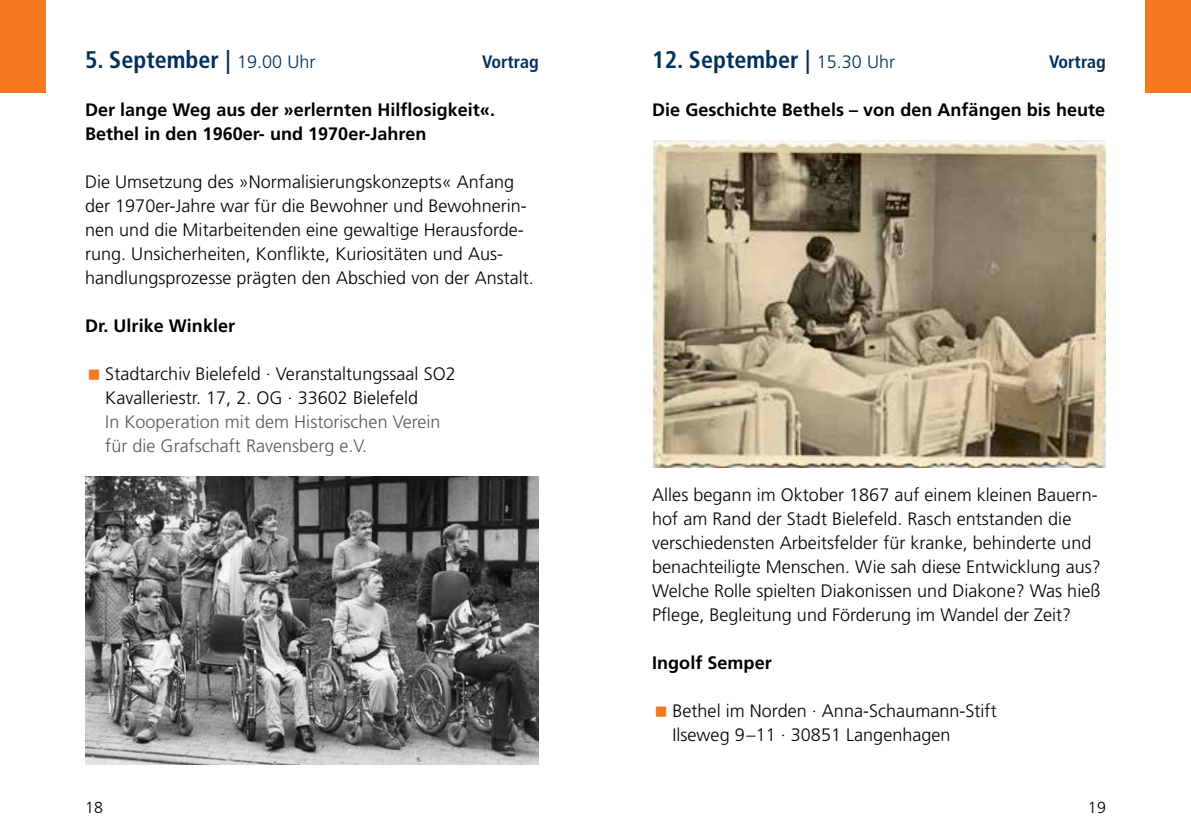
<style>
.page{position:relative;width:1191px;height:840px;background:#fff}
.page>*{position:absolute;margin:0;border:0;box-sizing:border-box;transform-origin:0 0}
.t1{font:700 condensed 24px "Frutiger";color:#00305b}
.t2{font:300 18px/24px "Frutiger";color:#000}
.t3{font:700 18px/24px "Frutiger";color:#000}
.t4{font:300 18px/24px "Frutiger";color:#58595b}
.t5{font:700 condensed 18px "Frutiger";color:#00305b}
.t6{font:300 16px "Frutiger";color:#000}
.s1{font-weight:300;font-stretch:normal;font-size:18px}
</style>
<div class="page">
<img style="left:85px;top:476px;width:454px;height:288px">
<img style="left:654px;top:140px;width:452px;height:327px">
<div style="left:1145px;top:0;width:46px;height:92px;background:#f47920"></div>
<div style="left:0;top:0;width:45px;height:92px;background:#f47920"></div>
<h1 class="t1" style="left:85px;top:45px;width:232px">5. September | <span class="s1">19.00 Uhr</span></h1>
<p class="t5" style="left:482px;top:51px;width:58px">Vortrag</p>
<h1 class="t1" style="left:652px;top:45px;width:244px">12. September | <span class="s1">15.30 Uhr</span></h1>
<p class="t5" style="left:1049px;top:51px;width:58px">Vortrag</p>
<p class="t3" style="left:85px;top:98px;width:411px">Der lange Weg aus der »erlernten Hilflosigkeit«.<br>Bethel in den 1960er- und 1970er-Jahren</p>
<p class="t2" style="left:85px;top:170px;width:450px">Die Umsetzung des »Normalisierungskonzepts« Anfang der 1970er-Jahre war für die Bewohner und Bewohnerin&shy;nen und die Mitarbeitenden eine gewaltige Herausforde&shy;rung. Unsicherheiten, Konflikte, Kuriositäten und Aus&shy;handlungsprozesse prägten den Abschied von der Anstalt.</p>
<p class="t3" style="left:85px;top:314px;width:152px">Dr. Ulrike Winkler</p>
<p class="t2" style="left:105px;top:362px;width:352px">Stadtarchiv Bielefeld · Veranstaltungssaal SO2<br>Kavalleriestr. 17, 2. OG · 33602 Bielefeld</p>
<p class="t4" style="left:105px;top:410px;width:337px">In Kooperation mit dem Historischen Verein für die Grafschaft Ravensberg e.V.</p>
<p class="t3" style="left:652px;top:98px;width:454px">Die Geschichte Bethels – von den Anfängen bis heute</p>
<p class="t2" style="left:652px;top:482px;width:450px">Alles begann im Oktober 1867 auf einem kleinen Bauern&shy;hof am Rand der Stadt Bielefeld. Rasch entstanden die verschiedensten Arbeitsfelder für kranke, behinderte und benachteiligte Menschen. Wie sah diese Entwicklung aus?<br>Welche Rolle spielten Diakonissen und Diakone? Was hieß Pflege, Begleitung und Förderung im Wandel der Zeit?</p>
<p class="t3" style="left:652px;top:650px;width:121px">Ingolf Semper</p>
<p class="t2" style="left:672px;top:698px;width:326px">Bethel im Norden · Anna-Schaumann-Stift<br>Ilseweg 9–11 · 30851 Langenhagen</p>
<p class="t6" style="left:85px;top:797px;width:20px">18</p>
<p class="t6" style="left:1087px;top:797px;width:20px">19</p>
</div>
